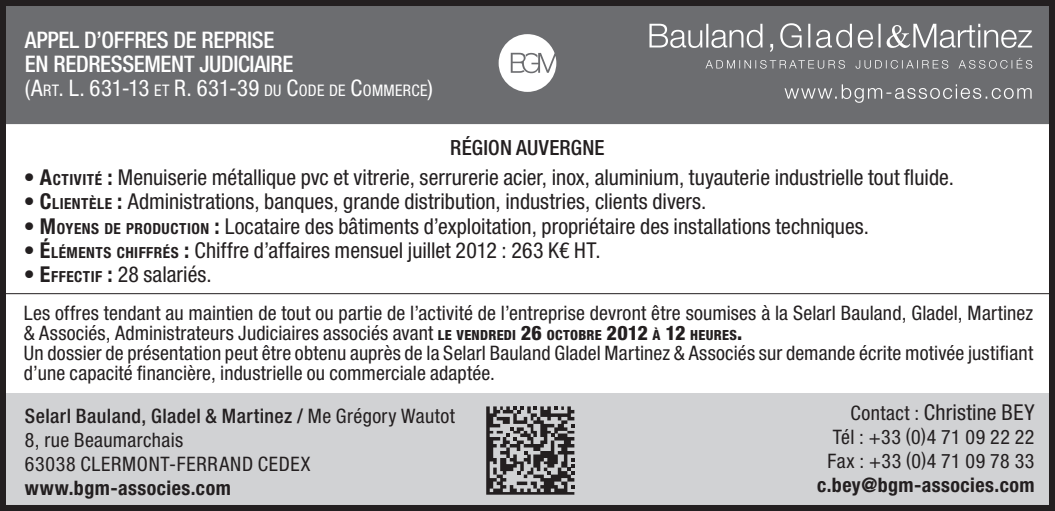
<style>
.page{position:relative;width:1055px;height:511px;background:#fff}
.page>*{position:absolute;margin:0;border:0;box-sizing:border-box;transform-origin:0 0}
.Titre{font:500 condensed 22.8px "Helvetica Neue LT Pro";letter-spacing:-.015em;color:#fff}
.Article_C_COM{font:condensed 22.8px "Helvetica Neue LT Pro";letter-spacing:.005em;color:#fff}
.t1{font:condensed 22px "Helvetica Neue LT Pro";color:#231f20}
.Titre-2{font:500 condensed 20.8px "Helvetica Neue LT Pro";letter-spacing:.01em;color:#231f20}
.t2{font:condensed 20px/20px "Helvetica Neue LT Pro";letter-spacing:.01em;color:#231f20}
.t3{font:condensed 20px "Helvetica Neue LT Pro";letter-spacing:.035em;color:#231f20}
.t4{font:700 condensed 20px "Helvetica Neue LT Pro";letter-spacing:.025em;color:#231f20}
.s1{font-size:16px}
.s2{font-weight:700}
.s3{font-weight:700;font-size:15.2px}
.s4{font-weight:800;font-size:14px}
.s5{font-weight:800}
.s6{font-weight:500}
.s7{font-size:20px}
</style>
<div class="page">
<div style="left:2px;top:2px;width:1050px;height:120px;background:#6c6d70"></div>
<div style="left:0;top:0;width:1054px;height:124px;border:4px solid #6c6d70"></div>
<div style="left:1px;top:392px;width:1053px;height:114px;background:#d1d2d4"></div>
<hr style="left:3px;top:293px;width:1051px;height:1px;background:#231f20">
<svg style="left:498px;top:34px;width:58px;height:58px"></svg>
<svg style="left:649px;top:23px;width:383px;height:29px"></svg>
<svg style="left:705px;top:58px;width:327px;height:11px"></svg>
<svg style="left:784px;top:84px;width:247px;height:19px"></svg>
<svg style="left:486px;top:406px;width:88px;height:88px"></svg>
<div style="left:0;top:0;width:1054px;height:510px;border:6px solid #231f20"></div>
<p class="Titre" style="left:25px;top:26px;width:251px">APPEL D’OFFRES DE REPRISE</p>
<p class="Titre" style="left:25px;top:50px;width:270px">EN REDRESSEMENT JUDICIAIRE</p>
<p class="Article_C_COM" style="left:25px;top:74px;width:409px">(A<span class="s1">RT</span>. L. 631-13 <span class="s1">ET</span> R. 631-39 <span class="s1">DU</span> C<span class="s1">ODE DE</span> C<span class="s1">OMMERCE</span>)</p>
<p class="Titre-2" style="left:450px;top:135px;width:156px">RÉGION AUVERGNE</p>
<p class="t1" style="left:24px;top:164px;width:931px"><span class="s2">• A</span><span class="s3">CTIVITÉ</span> <span class="s2">:</span> Menuiserie métallique pvc et vitrerie, serrurerie acier, inox, aluminium, tuyauterie industrielle tout fluide.</p>
<p class="t1" style="left:24px;top:189px;width:684px"><span class="s2">• C</span><span class="s3">LIENTÈLE</span> <span class="s2">:</span> Administrations, banques, grande distribution, industries, clients divers.</p>
<p class="t1" style="left:24px;top:213px;width:846px"><span class="s2">• M</span><span class="s3">OYENS DE PRODUCTION</span> <span class="s2">:</span> Locataire des bâtiments d’exploitation, propriétaire des installations techniques.</p>
<p class="t1" style="left:24px;top:237px;width:578px"><span class="s2">• É</span><span class="s3">LÉMENTS CHIFFRÉS</span> <span class="s2">:</span> Chiffre d’affaires mensuel juillet 2012 : 263 K€ HT.</p>
<p class="t1" style="left:24px;top:261px;width:189px"><span class="s2">• E</span><span class="s3">FFECTIF</span> <span class="s2">:</span> 28 salariés.</p>
<p class="t2" style="left:24px;top:302px;width:1010px">Les offres tendant au maintien de tout ou partie de l’activité de l’entreprise devront être soumises à la Selarl Bauland, Gladel, Martinez &amp; Associés, Administrateurs Judiciaires associés avant <span class="s4">LE VENDREDI</span> <span class="s5">26</span> <span class="s4">OCTOBRE</span> <span class="s5">2012</span> <span class="s4">À</span> <span class="s5">12</span> <span class="s4">HEURES</span><span class="s5">.</span></p>
<p class="t2" style="left:24px;top:342px;width:1010px">Un dossier de présentation peut être obtenu auprès de la Selarl Bauland Gladel Martinez &amp; Associés sur demande écrite motivée justifiant d’une capacité financière, industrielle ou commerciale adaptée.</p>
<p class="t2" style="left:25px;top:403px;width:431px;line-height:24px"><span class="s6">Selarl Bauland, Gladel &amp; Martinez /</span> Me Grégory Wautot<br>8, rue Beaumarchais</p>
<p class="t3" style="left:25px;top:451px;width:287px">63038 CLERMONT-FERRAND CEDEX</p>
<p class="t4" style="left:25px;top:475px;width:207px">www.bgm-associes.com</p>
<p class="t1" style="left:850px;top:399px;width:186px"><span class="s7">Contact :</span> Christine BEY</p>
<p class="t3" style="left:832px;top:425px;width:203px">Tél : +33 (0)4 71 09 22 22</p>
<p class="t3" style="left:827px;top:449px;width:209px">Fax : +33 (0)4 71 09 78 33</p>
<p class="t4" style="left:817px;top:472px;width:219px">c.bey@bgm-associes.com</p>
</div>
